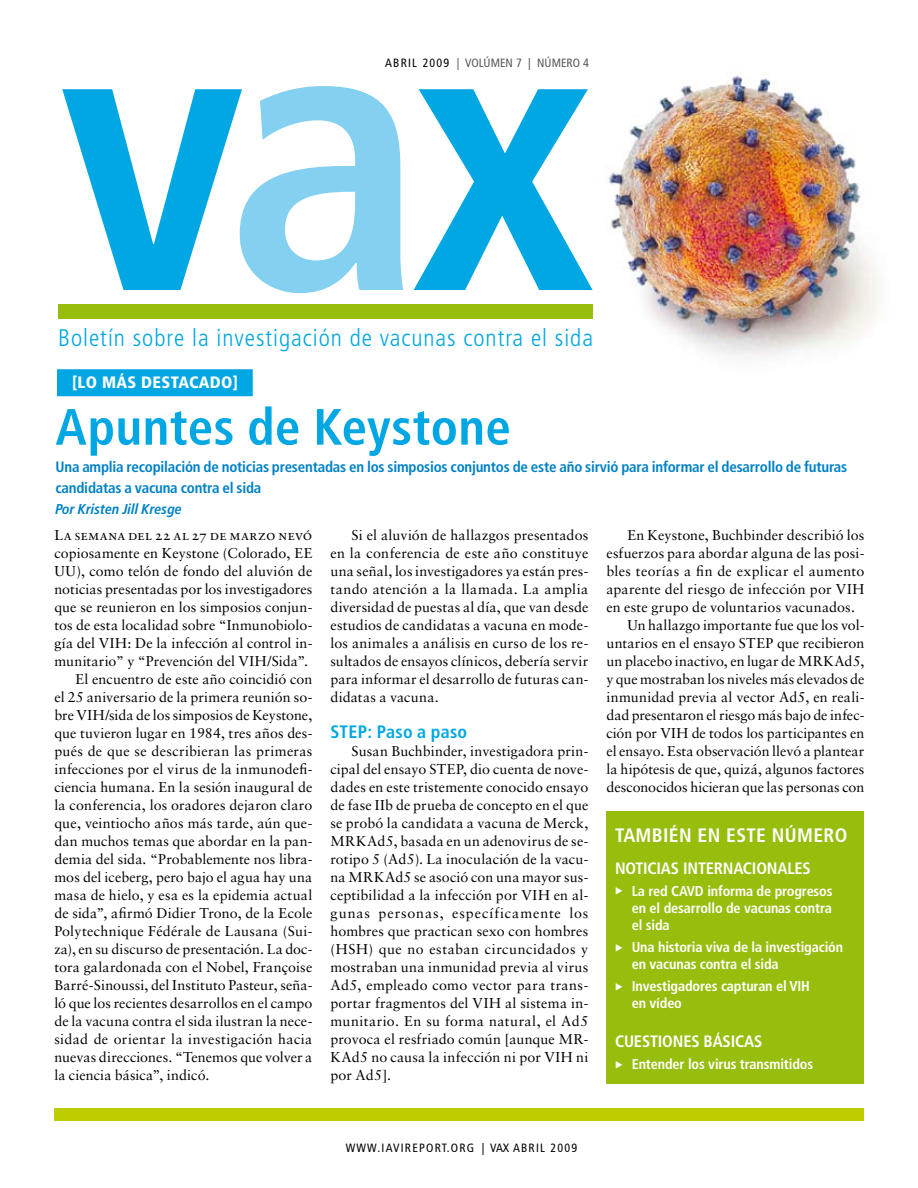
<style>
.page{position:relative;width:918px;height:1188px;background:#fff}
.page>*{position:absolute;margin:0;border:0;box-sizing:border-box;transform-origin:0 0}
.t1{font:700 condensed 390px "Frutiger";color:#00a7e3}
.t2{font:700 condensed 51px "Frutiger";letter-spacing:.005em;color:#00a7e3}
.t3{font:300 condensed 24px "Frutiger";letter-spacing:.04em;color:#00a7e3}
.t4{font:700 condensed 19.5px "Frutiger";letter-spacing:.02em;color:#fff}
.t5{font:700 condensed 18px "Frutiger";letter-spacing:.015em;color:#00a7e3}
.t6{font:700 condensed 16.5px "Frutiger";letter-spacing:-.01em;color:#fff}
.t7{font:900 condensed 16.5px "Frutiger";letter-spacing:.02em;color:#fff}
.t8{font:700 condensed 15px/21px "Frutiger";letter-spacing:-.015em;color:#0081c6}
.t9{font:14.25px/18px "Sabon";letter-spacing:.005em;color:#000;text-align:justify}
.t10{font:700 condensed 14.25px/17.2px "Frutiger";letter-spacing:-.01em;color:#fff}
.t11{font:14.25px "Sabon";letter-spacing:.025em;color:#000}
.t12{font:14.25px "Sabon Roman SC";letter-spacing:.02em;color:#000}
.t13{font:italic 700 condensed 14.25px "Frutiger LT Com";letter-spacing:-.005em;color:#0081c6}
.t14{font:condensed 12px "Frutiger";letter-spacing:.1em;color:#000}
.t15{font:condensed 12px "Frutiger";color:#58585a}
.s1{color:#000}
.s2{color:#83d0f0}
</style>
<div class="page">
<img style="left:605px;top:75px;width:276px;height:282px">
<div style="left:606px;top:811px;width:258px;height:273px;background:#97be0d"></div>
<div style="left:57px;top:369px;width:196px;height:27px;background:#00a7e3"></div>
<div style="left:58px;top:304px;width:535px;height:15px;background:#97be0d"></div>
<div style="left:54px;top:1108px;width:810px;height:12px;background:#becd00"></div>
<p class="t15" style="left:385px;top:56px;width:205px"><span class="s1">ABRIL 2009</span> | VOLÚMEN 7 | NÚMERO 4</p>
<h1 class="t1" style="left:58px;top:-77px;width:537px">v<span class="s2">a</span>x</h1>
<h3 class="t3" style="left:58px;top:324px;width:537px">Boletín sobre la investigación de vacunas contra el sida</h3>
<p class="t7" style="left:72px;top:372px;width:168px">[LO MÁS DESTACADO]</p>
<h2 class="t2" style="left:56px;top:397px;width:457px">Apuntes de Keystone</h2>
<p class="t8" style="left:56px;top:456px;width:793px">Una amplia recopilación de noticias presentadas en los simposios conjuntos de este año sirvió para informar el desarrollo de futuras candidatas a vacuna contra el sida</p>
<p class="t13" style="left:56px;top:500px;width:128px">Por Kristen Jill Kresge</p>
<p class="t12" style="left:54px;top:527px;width:259px">La semana del 22 al 27 de marzo nevó</p>
<p class="t9" style="left:54px;top:544px;width:259px">copiosamente en Keystone (Colorado, EE</p>
<p class="t9" style="left:54px;top:562px;width:259px">UU), como telón de fondo del aluvión de</p>
<p class="t9" style="left:54px;top:580px;width:259px">noticias presentadas por los investigadores</p>
<p class="t9" style="left:54px;top:598px;width:259px">que se reunieron en los simposios conjun-</p>
<p class="t9" style="left:54px;top:616px;width:259px">tos de esta localidad sobre “Inmunobiolo-</p>
<p class="t9" style="left:54px;top:634px;width:259px">gía del VIH: De la infección al control in-</p>
<p class="t9" style="left:54px;top:652px;width:255px">munitario” y “Prevención del VIH/Sida”.</p>
<p class="t9" style="left:75px;top:670px;width:238px">El encuentro de este año coincidió con</p>
<p class="t9" style="left:54px;top:688px;width:259px">el 25 aniversario de la primera reunión so-</p>
<p class="t9" style="left:54px;top:706px;width:259px">bre VIH/sida de los simposios de Keystone,</p>
<p class="t9" style="left:54px;top:724px;width:259px">que tuvieron lugar en 1984, tres años des-</p>
<p class="t9" style="left:54px;top:742px;width:259px">pués de que se describieran las primeras</p>
<p class="t9" style="left:54px;top:760px;width:259px">infecciones por el virus de la inmunodefi-</p>
<p class="t9" style="left:54px;top:778px;width:259px">ciencia humana. En la sesión inaugural de</p>
<p class="t9" style="left:54px;top:796px;width:259px">la conferencia, los oradores dejaron claro</p>
<p class="t9" style="left:54px;top:814px;width:259px">que, veintiocho años más tarde, aún que-</p>
<p class="t9" style="left:54px;top:832px;width:259px">dan muchos temas que abordar en la pan-</p>
<p class="t9" style="left:54px;top:850px;width:259px">demia del sida. “Probablemente nos libra-</p>
<p class="t9" style="left:54px;top:868px;width:259px">mos del iceberg, pero bajo el agua hay una</p>
<p class="t9" style="left:54px;top:886px;width:259px">masa de hielo, y esa es la epidemia actual</p>
<p class="t9" style="left:54px;top:904px;width:259px">de sida”, afirmó Didier Trono, de la Ecole</p>
<p class="t9" style="left:54px;top:922px;width:259px">Polytechnique Fédérale de Lausana (Sui-</p>
<p class="t9" style="left:54px;top:940px;width:259px">za), en su discurso de presentación. La doc-</p>
<p class="t9" style="left:54px;top:958px;width:259px">tora galardonada con el Nobel, Françoise</p>
<p class="t9" style="left:54px;top:976px;width:259px">Barré-Sinoussi, del Instituto Pasteur, seña-</p>
<p class="t9" style="left:54px;top:994px;width:259px">ló que los recientes desarrollos en el campo</p>
<p class="t9" style="left:54px;top:1012px;width:259px">de la vacuna contra el sida ilustran la nece-</p>
<p class="t11" style="left:54px;top:1030px;width:259px">sidad de orientar la investigación hacia</p>
<p class="t9" style="left:54px;top:1048px;width:259px">nuevas direcciones. “Tenemos que volver a</p>
<p class="t9" style="left:54px;top:1066px;width:157px">la ciencia básica”, indicó.</p>
<p class="t9" style="left:330px;top:526px;width:260px;text-indent:21px">Si el aluvión de hallazgos presentados en la conferencia de este año constituye una señal, los investigadores ya están pres&shy;tando atención a la llamada. La amplia diversidad de puestas al día, que van desde estudios de candidatas a vacuna en mode&shy;los animales a análisis en curso de los re&shy;sultados de ensayos clínicos, debería servir para informar el desarrollo de futuras can&shy;didatas a vacuna.</p>
<p class="t5" style="left:330px;top:721px;width:138px">STEP: Paso a paso</p>
<p class="t9" style="left:330px;top:742px;width:260px;text-indent:21px">Susan Buchbinder, investigadora prin&shy;cipal del ensayo STEP, dio cuenta de nove&shy;dades en este tristemente conocido ensayo de fase IIb de prueba de concepto en el que se probó la candidata a vacuna de Merck, MRKAd5, basada en un adenovirus de se&shy;rotipo 5 (Ad5). La inoculación de la vacu&shy;na MRKAd5 se asoció con una mayor sus&shy;ceptibilidad a la infección por VIH en al&shy;gunas personas, específicamente los hombres que practican sexo con hombres (HSH) que no estaban circuncidados y mostraban una inmunidad previa al virus Ad5, empleado como vector para trans&shy;portar fragmentos del VIH al sistema in&shy;munitario. En su forma natural, el Ad5 provoca el resfriado común [aunque MR-KAd5 no causa la infección ni por VIH ni por Ad5].</p>
<p class="t9" style="left:627px;top:526px;width:238px">En Keystone, Buchbinder describió los</p>
<p class="t9" style="left:606px;top:544px;width:259px">esfuerzos para abordar alguna de las posi-</p>
<p class="t11" style="left:606px;top:562px;width:259px">bles teorías a fin de explicar el aumento</p>
<p class="t9" style="left:606px;top:580px;width:260px">aparente del riesgo de infección por VIH</p>
<p class="t9" style="left:606px;top:598px;width:250px">en este grupo de voluntarios vacunados.</p>
<p class="t9" style="left:627px;top:616px;width:239px">Un hallazgo importante fue que los vol-</p>
<p class="t9" style="left:606px;top:634px;width:259px">untarios en el ensayo STEP que recibieron</p>
<p class="t9" style="left:606px;top:652px;width:260px">un placebo inactivo, en lugar de MRKAd5,</p>
<p class="t9" style="left:606px;top:670px;width:259px">y que mostraban los niveles más elevados de</p>
<p class="t9" style="left:606px;top:688px;width:259px">inmunidad previa al vector Ad5, en reali-</p>
<p class="t9" style="left:606px;top:706px;width:259px">dad presentaron el riesgo más bajo de infec-</p>
<p class="t9" style="left:606px;top:724px;width:259px">ción por VIH de todos los participantes en</p>
<p class="t9" style="left:606px;top:742px;width:259px">el ensayo. Esta observación llevó a plantear</p>
<p class="t9" style="left:606px;top:760px;width:259px">la hipótesis de que, quizá, algunos factores</p>
<p class="t9" style="left:606px;top:778px;width:259px">desconocidos hicieran que las personas con</p>
<h3 class="t4" style="left:615px;top:824px;width:122px">También en este</h3>
<h3 class="t4" style="left:772px;top:824px;width:77px">número</h3>
<p class="t6" style="left:615px;top:859px;width:188px">Noticias internacionales</p>
<p class="t10" style="left:632px;top:882px;width:202px;text-align:justify;text-indent:-17px">◆ La red CAVD informa de progresos en el desarrollo de vacunas contra el sida</p>
<p class="t10" style="left:632px;top:939px;width:213px;text-indent:-17px">◆ Una historia viva de la investigación en vacunas contra el sida</p>
<p class="t10" style="left:632px;top:978px;width:180px;text-indent:-17px">◆ Investigadores capturan el VIH en vídeo</p>
<p class="t6" style="left:615px;top:1032px;width:10px">Cuest</p>
<p class="t6" style="left:658px;top:1032px;width:96px">iones básicas</p>
<p class="t10" style="left:615px;top:1056px;width:200px">◆ Entender los virus transmitidos</p>
<p class="t14" style="left:346px;top:1141px;width:233px">WWW.IAVIREPORT.ORG | VAX ABRIL 2009</p>
</div>
